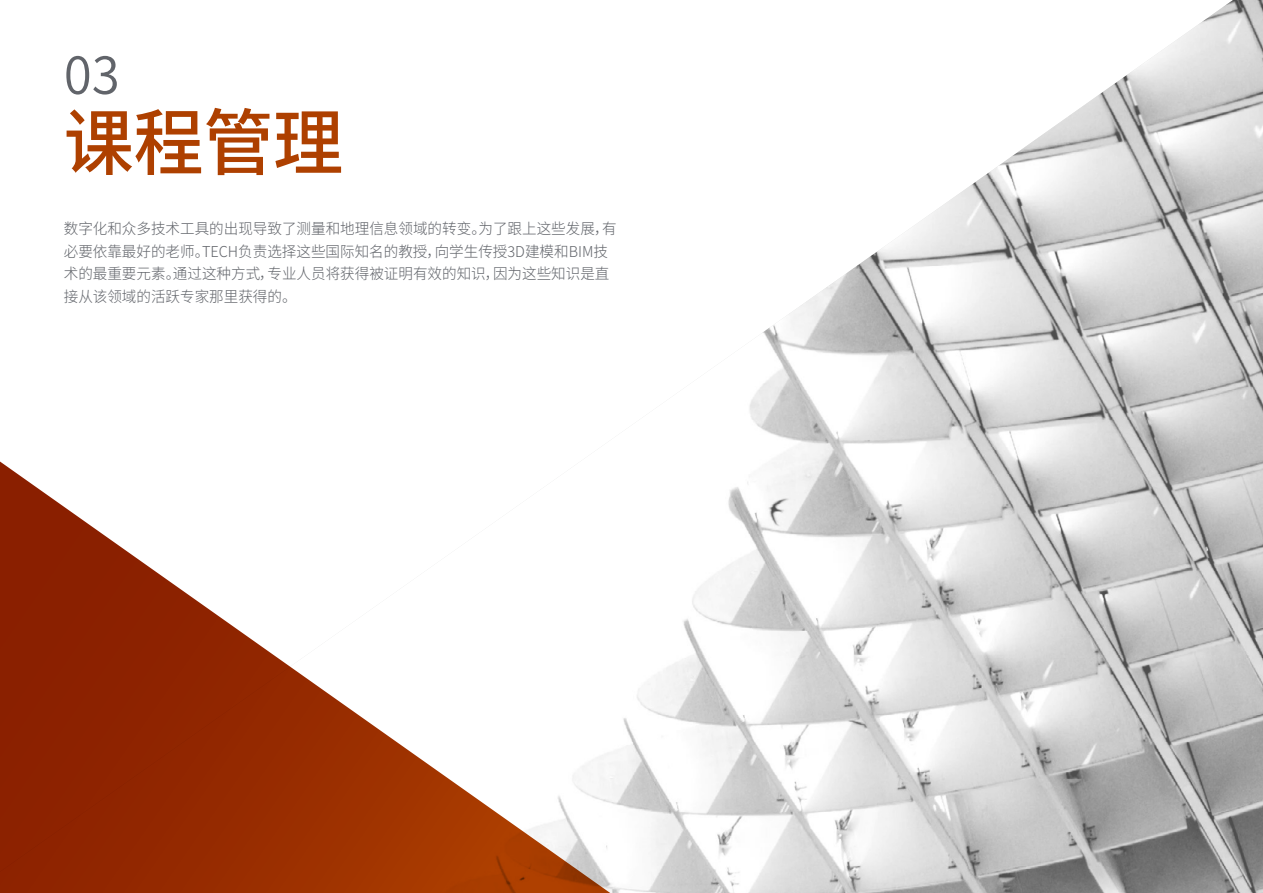
<style>
.page{position:relative;width:1263px;height:893px;background:#fff}
.page>*{position:absolute;margin:0;border:0;box-sizing:border-box;transform-origin:0 0}
.t1{font:500 72px "Source Han Sans CN";color:#ae4000}
.t2{font:52.5px "Source Han Sans CN";color:#61646a}
.t3{font:300 15px/22.5px "Source Han Sans CN";color:#61646a}
</style>
<div class="page">
<img style="left:640px;top:0;width:623px;height:893px">
<svg style="left:0;top:461px;width:640px;height:432px"></svg>
<h2 class="t2" style="left:64px;top:45px;width:57px">03</h2>
<h1 class="t1" style="left:64px;top:102px;width:281px">课程管理</h1>
<p class="t3" style="left:64px;top:218px;width:554px">数字化和众多技术工具的出现导致了测量和地理信息领域的转变。为了跟上这些发展，有必要依靠最好的老师。TECH负责选择这些国际知名的教授，向学生传授3D建模和BIM技术的最重要元素。通过这种方式，专业人员将获得被证明有效的知识，因为这些知识是直接从该领域的活跃专家那里获得的。</p>
</div>
